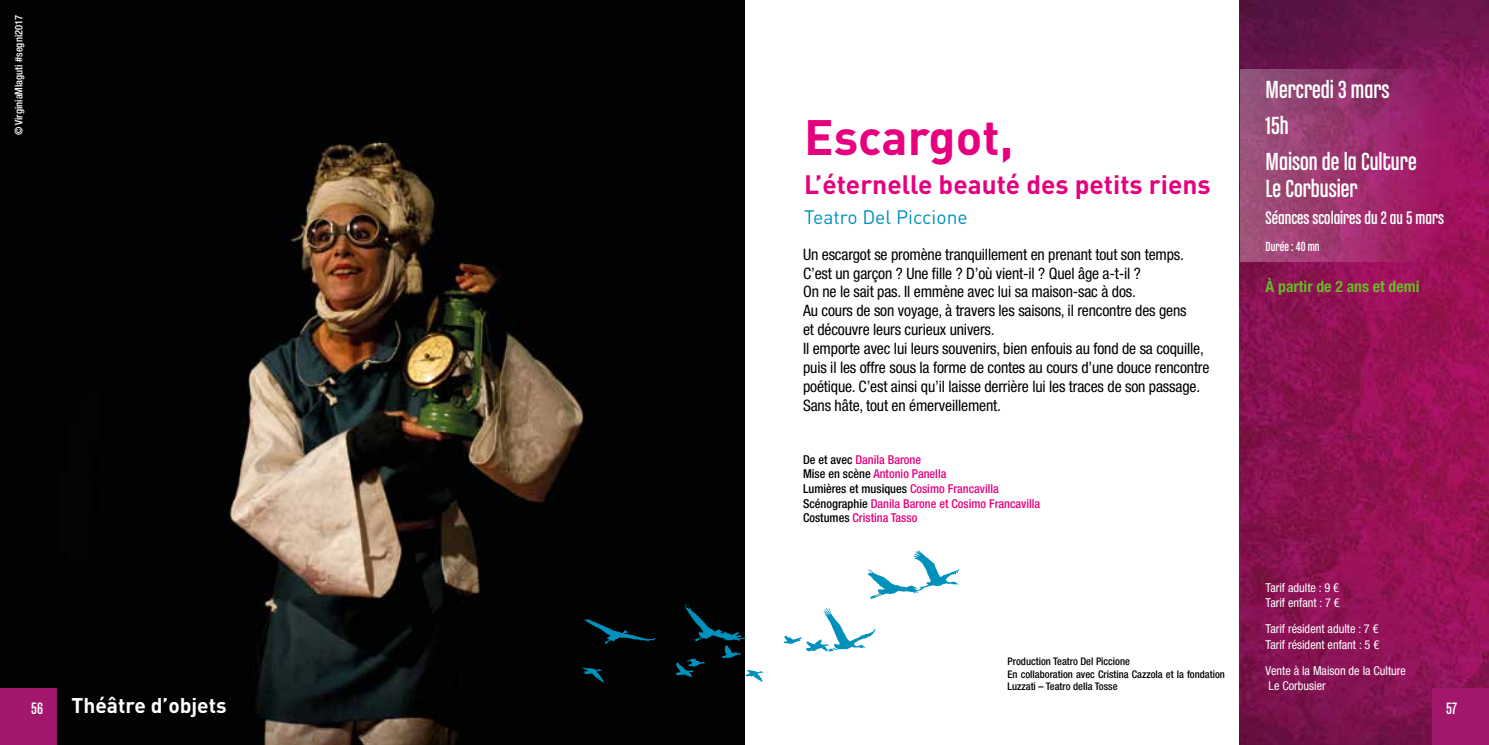
<style>
.page{position:relative;width:1489px;height:745px;background:#fff}
.page>*{position:absolute;margin:0;border:0;box-sizing:border-box;transform-origin:0 0}
.t1{font:700 49px "DIN Pro";color:#e6007d}
.t2{font:26.25px/36.2px "Chalet Comprime Cologne Eighty";color:#fff}
.t3{font:700 26.25px "DIN Pro";color:#e6007d}
.t4{font:700 21px "DIN Pro";color:#fff}
.t5{font:19.25px "Chalet Comprime Cologne Eighty";color:#fff}
.t6{font:19.25px "DIN Pro";color:#0090bc}
.t7{font:17.5px "Chalet Comprime Cologne Eighty";color:#fff}
.t8{font:condensed 15.75px/18.9px "Helvetica Neue LT Std";letter-spacing:-.01em;color:#000}
.t9{font:700 condensed 15.75px "Helvetica Neue LT Std";color:#6cb52d}
.t10{font:14px "Chalet Comprime Cologne Eighty";color:#fff}
.t11{font:500 condensed 12.25px/14.7px "Helvetica Neue LT Std";color:#e6007d}
.t12{font:condensed 12.25px/15.8px "Helvetica Neue LT Std";color:#fff}
.t13{font:500 condensed 10.5px/12.6px "Helvetica Neue LT Std";color:#000}
.t14{font:500 condensed 10.5px "Helvetica Neue LT Std";color:#fff}
.s1{color:#000}
</style>
<div class="page">
<img style="left:0;top:0;width:744px;height:744px">
<img style="left:1239px;top:0;width:249px;height:744px">
<svg style="left:1239px;top:69px;width:249px;height:193px;background:#9a2e6b"></svg>
<div style="left:0;top:688px;width:57px;height:56px;background:#a0176c"></div>
<div style="left:1432px;top:688px;width:56px;height:56px;background:#a0176c"></div>
<img style="left:538px;top:538px;width:422px;height:175px">
<p class="t14" style="left:12px;top:135px;width:122px;rotate:-90deg">© VirginiaMlaguti #segni2017</p>
<h1 class="t1" style="left:804px;top:104px;width:211px">Escargot,</h1>
<h2 class="t3" style="left:804px;top:166px;width:408px">L’éternelle beauté des petits riens</h2>
<p class="t6" style="left:804px;top:203px;width:165px">Teatro Del Piccione</p>
<p class="t8" style="left:803px;top:244px;width:408px">Un escargot se promène tranquillement en prenant tout son temps.<br>C’est un garçon ? Une fille ? D’où vient-il ? Quel âge a-t-il ?<br>On ne le sait pas. Il emmène avec lui sa maison-sac à dos.<br>Au cours de son voyage, à travers les saisons, il rencontre des gens<br>et découvre leurs curieux univers.<br>Il emporte avec lui leurs souvenirs, bien enfouis au fond de sa coquille, puis il les offre sous la forme de contes au cours d’une douce rencontre poétique. C’est ainsi qu’il laisse derrière lui les traces de son passage.<br>Sans hâte, tout en émerveillement.</p>
<p class="t11" style="left:803px;top:451px;width:239px"><span class="s1">De et avec</span> Danila Barone<br><span class="s1">Mise en scène</span> Antonio Panella<br><span class="s1">Lumières et musiques</span> Cosimo Francavilla <span class="s1">Scénographie</span> Danila Barone et Cosimo Francavilla <span class="s1">Costumes</span> Cristina Tasso</p>
<p class="t13" style="left:1007px;top:654px;width:219px">Production Teatro Del Piccione<br>En collaboration avec Cristina Cazzola et la fondation<br>Luzzati – Teatro della Tosse</p>
<h2 class="t2" style="left:1265px;top:71px;width:152px">Mercredi 3 mars<br>15h<br>Maison de la Culture</h2>
<h2 class="t2" style="left:1265px;top:169px;width:94px">Le Corbusier</h2>
<p class="t5" style="left:1265px;top:207px;width:180px">Séances scolaires du 2 au 5 mars</p>
<p class="t10" style="left:1265px;top:238px;width:56px">Durée : 40 mn</p>
<p class="t9" style="left:1265px;top:276px;width:155px">À partir de 2 ans et demi</p>
<p class="t12" style="left:1265px;top:579px;width:76px">Tarif adulte : 9 €<br>Tarif enfant : 7 €</p>
<p class="t12" style="left:1265px;top:620px;width:115px">Tarif résident adulte : 7 €<br>Tarif résident enfant : 5 €</p>
<p class="t12" style="left:1265px;top:662px;width:142px">Vente à la Maison de la Culture<br>Le Corbusier</p>
<h3 class="t4" style="left:71px;top:691px;width:157px">Théâtre d’objets</h3>
<p class="t7" style="left:31px;top:698px;width:13px">56</p>
<p class="t7" style="left:1446px;top:698px;width:12px">57</p>
</div>
